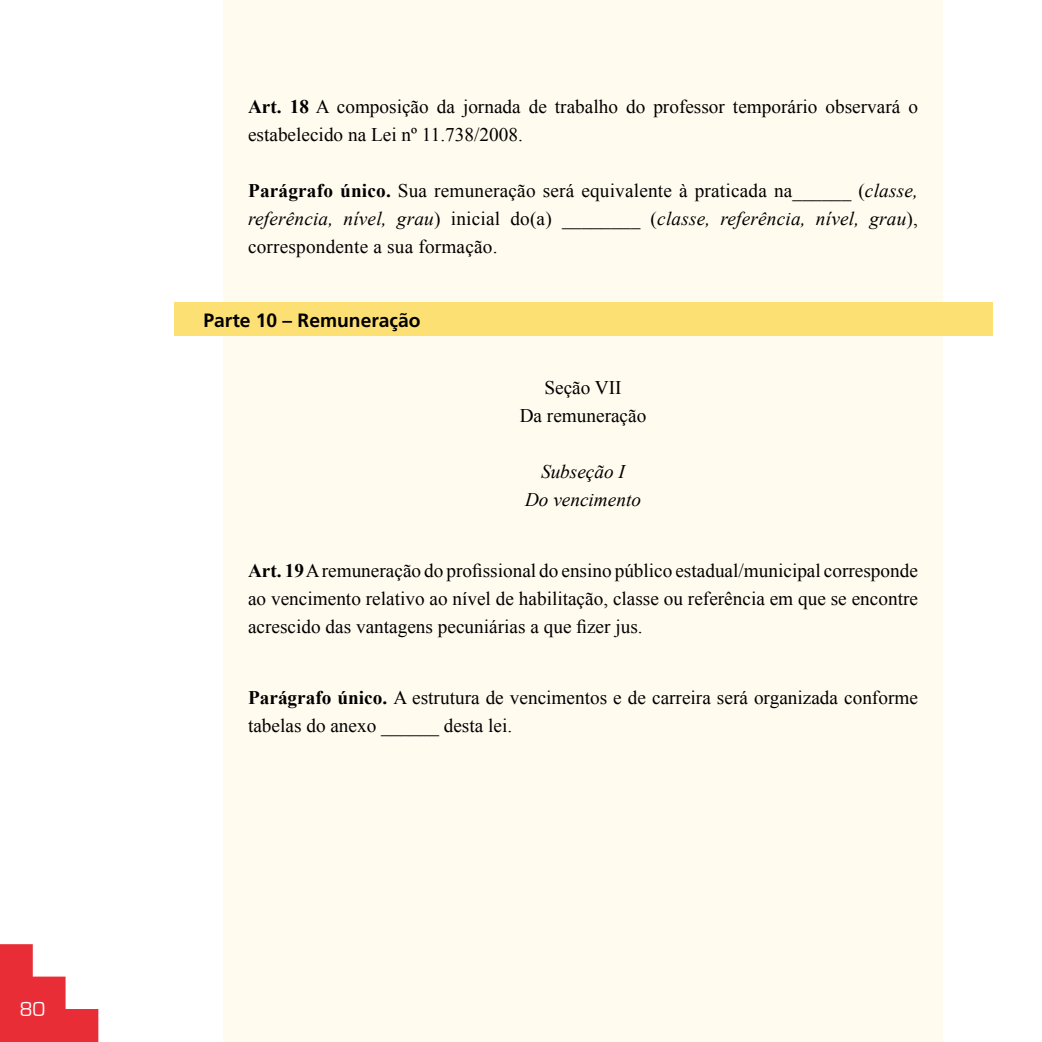
<style>
.page{position:relative;width:1042px;height:1042px;background:#fff}
.page>*{position:absolute;margin:0;border:0;box-sizing:border-box;transform-origin:0 0}
.t1{font:21px "Eurostile";color:#fff}
.t2{font:19.25px/28px "Times New Roman";color:#000}
.t3{font:italic 19.25px/28px "Times New Roman";color:#000;text-align:center}
.t4{font:700 19.25px "Frutiger";color:#000}
.s1{font-weight:700}
.s2{font-style:italic}
</style>
<div class="page">
<svg style="left:0;top:944px;width:98px;height:98px"></svg>
<div style="left:223px;top:0;width:720px;height:1042px;background:#fffbef"></div>
<div style="left:174px;top:303px;width:818px;height:33px;background:#fde074"></div>
<p class="t1" style="left:20px;top:997px;width:27px">80</p>
<p class="t2" style="left:248px;top:92px;width:671px"><span class="s1">Art. 18</span> A composição da jornada de trabalho do professor temporário observará o estabelecido na Lei nº 11.738/2008.</p>
<p class="t2" style="left:248px;top:176px;width:671px;text-align:justify"><span class="s1">Parágrafo único.</span> Sua remuneração será equivalente à praticada na______ (<span class="s2">classe, referência, nível, grau</span>) inicial do(a) ________ (<span class="s2">classe, referência, nível, grau</span>), correspondente a sua formação.</p>
<p class="t4" style="left:203px;top:309px;width:219px">Parte 10 – Remuneração</p>
<p class="t2" style="left:520px;top:374px;width:128px;text-align:center">Seção VII<br>Da remuneração</p>
<p class="t3" style="left:525px;top:457px;width:118px">Subseção I<br>Do vencimento</p>
<p class="t2" style="left:248px;top:556px;width:671px;text-align:justify"><span class="s1">Art. 19</span> A remuneração do profissional do ensino público estadual/municipal corresponde ao vencimento relativo ao nível de habilitação, classe ou referência em que se encontre acrescido das vantagens pecuniárias a que fizer jus.</p>
<p class="t2" style="left:248px;top:683px;width:671px"><span class="s1">Parágrafo único.</span> A estrutura de vencimentos e de carreira será organizada conforme tabelas do anexo ______ desta lei.</p>
</div>
